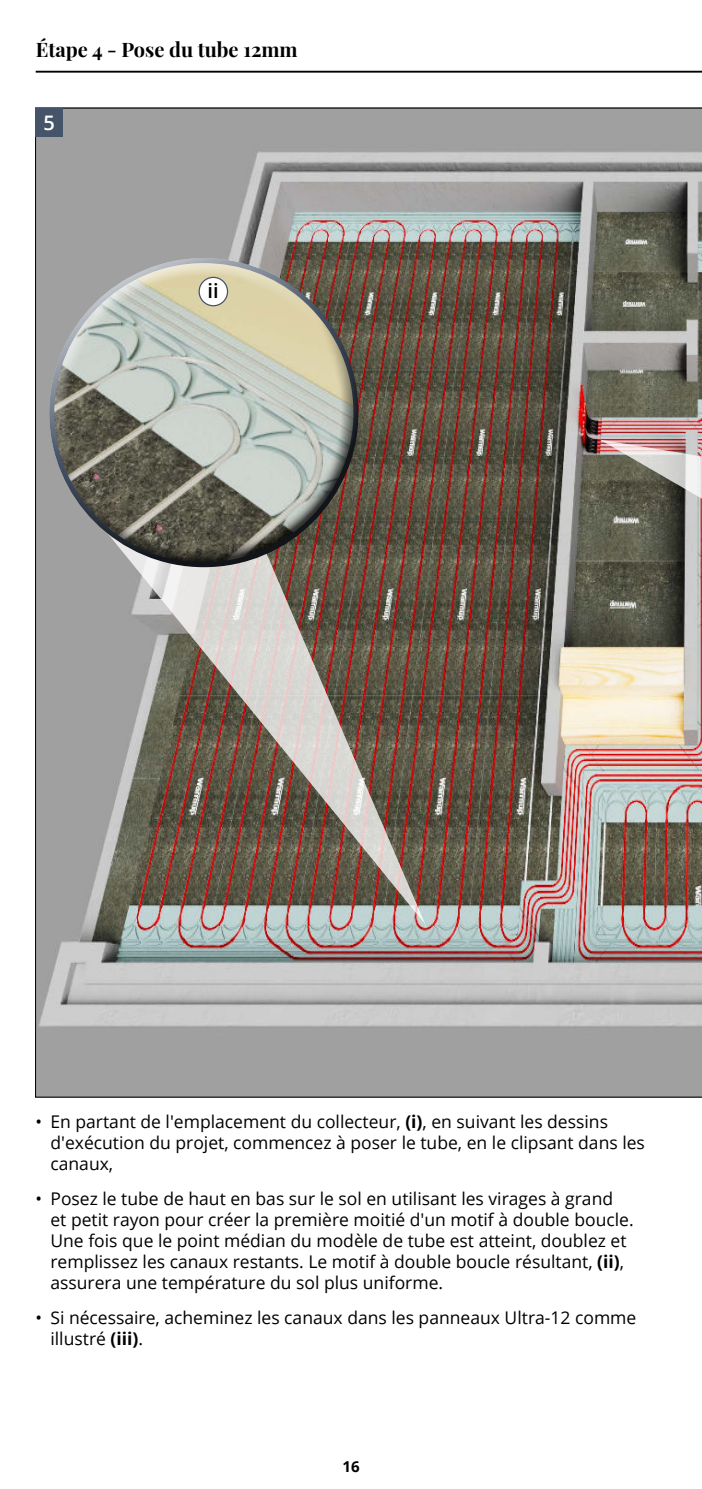
<style>
.page{position:relative;width:702px;height:1489px;background:#fff}
.page>*{position:absolute;margin:0;border:0;box-sizing:border-box;transform-origin:0 0}
.t1{font:700 20px "Playfair Display";color:#000}
.t2{font:600 20px "Open Sans";color:#000}
.t3{font:600 20px "Open Sans";color:#fff}
.t4{font:17.5px/21px "Open Sans";color:#000}
.t5{font:700 15px "Open Sans";color:#000}
.s1{font-weight:700}
</style>
<div class="page">
<hr style="left:36px;top:71px;width:666px;height:2px;background:#000">
<img style="left:35px;top:108px;width:667px;height:989px">
<div style="left:35px;top:108px;width:28px;height:28px;background:#465469"></div>
<svg style="left:600px;top:439px;width:102px;height:193px;background:#767368"></svg>
<img style="left:104px;top:307px;width:321px;height:617px">
<svg style="left:46px;top:254px;width:303px;height:241px;background:#a8a497"></svg>
<svg style="left:53px;top:307px;width:308px;height:262px;background:#98998e"></svg>
<div style="left:199px;top:277px;width:28px;height:29px;background:#fff;border-radius:50%"></div>
<div style="left:198px;top:277px;width:30px;height:29px;border:1px solid #465469;border-radius:50%"></div>
<p class="t1" style="left:36px;top:38px;width:263px">Étape 4 - Pose du tube 12mm</p>
<p class="t3" style="left:44px;top:114px;width:13px">5</p>
<p class="t2" style="left:207px;top:277px;width:13px">ii</p>
<p class="t4" style="left:50px;top:1112px;width:596px;text-indent:-15px">• En partant de l'emplacement du collecteur, <span class="s1">(i)</span>, en suivant les dessins d'exécution du projet, commencez à poser le tube, en le clipsant dans les canaux,</p>
<p class="t4" style="left:50px;top:1189px;width:584px;text-indent:-15px">• Posez le tube de haut en bas sur le sol en utilisant les virages à grand<br>et petit rayon pour créer la première moitié d'un motif à double boucle.<br>Une fois que le point médian du modèle de tube est atteint, doublez et remplissez les canaux restants. Le motif à double boucle résultant, <span class="s1">(ii)</span>, assurera une température du sol plus uniforme.</p>
<p class="t4" style="left:50px;top:1309px;width:587px;text-indent:-15px">• Si nécessaire, acheminez les canaux dans les panneaux Ultra-12 comme illustré <span class="s1">(iii)</span>.</p>
<p class="t5" style="left:342px;top:1460px;width:19px">16</p>
</div>
